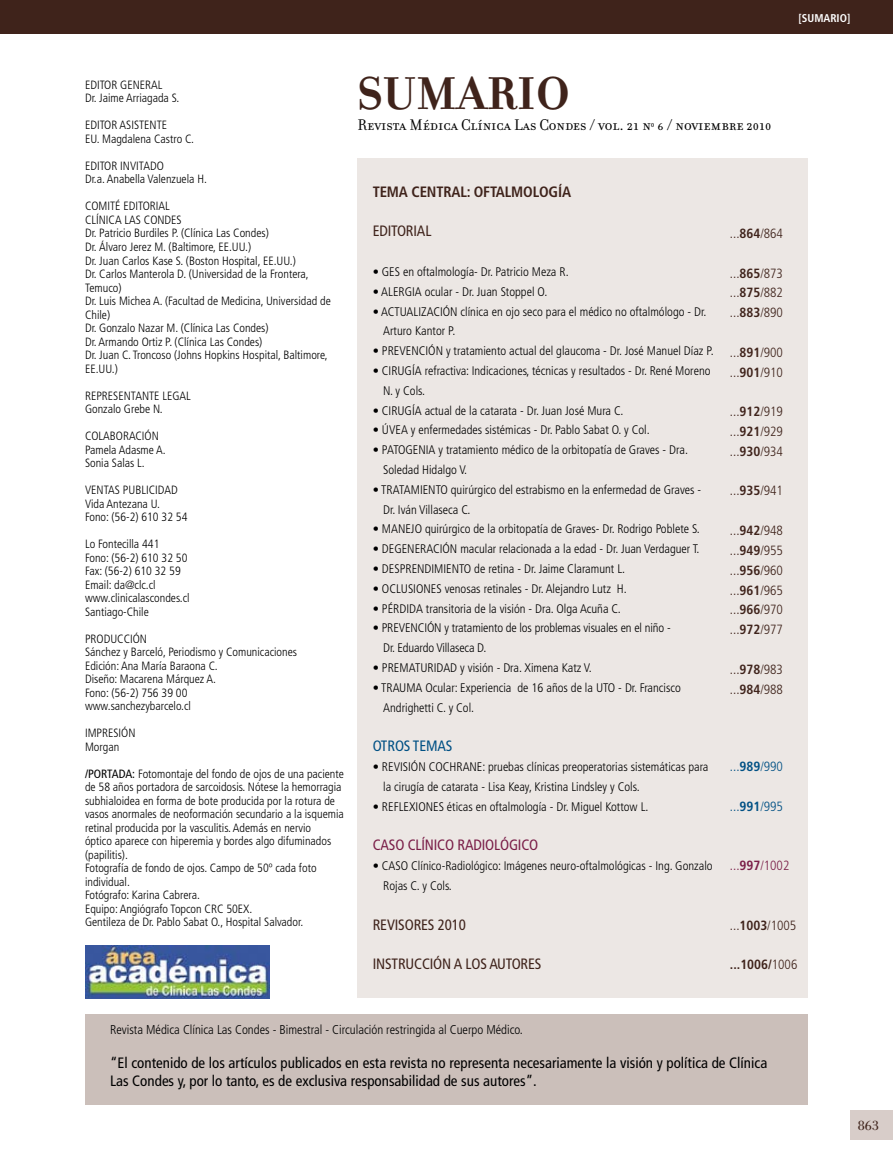
<style>
.page{position:relative;width:893px;height:1170px;background:#fff}
.page>*{position:absolute;margin:0;border:0;box-sizing:border-box;transform-origin:0 0}
.t1{font:700 49.5px "Filosofia";color:#3f231b}
.t2{font:19.5px "Filosofia Grand Caps";color:#3f231b;scale:1.1 1}
.t3{font:16.65px "Filosofia Small Caps";color:#000}
.t4{font:condensed 15px/18px "Frutiger";color:#000}
.t5{font:condensed 15px "Frutiger";letter-spacing:-.01em;color:#3f231b}
.t6{font:700 condensed 15px "Frutiger";letter-spacing:-.01em;color:#3f231b}
.t7{font:condensed 15px "Frutiger";letter-spacing:-.01em;color:#7a1e48}
.t8{font:condensed 15px "Frutiger";letter-spacing:-.01em;color:#005084}
.t9{font:300 condensed 13.35px/19.8px "Frutiger";color:#3f231b;text-align:justify}
.t10{font:300 condensed 13.35px "Frutiger";color:#005084}
.t11{font:700 condensed 13.35px "Frutiger";color:#3f231b}
.t12{font:300 condensed 13.35px "Frutiger";color:#7a1e48}
.t13{font:300 condensed 12.75px "Frutiger";color:#000}
.t14{font:300 condensed 12.45px/19.8px "Frutiger";color:#000}
.t15{font:300 condensed 12px/13.5px "Frutiger";color:#000}
.t16{font:700 condensed 11.25px "Frutiger";color:#fff}
.s1{font-weight:400}
.s2{font-weight:700}
.s3{font-weight:300}
</style>
<div class="page">
<div style="left:850px;top:1110px;width:43px;height:30px;background:#d8cdc9"></div>
<div style="left:358px;top:159px;width:450px;height:838px;background:#ece7e4"></div>
<img style="left:85px;top:945px;width:185px;height:53px">
<div style="left:85px;top:1014px;width:723px;height:90px;background:#cbbfba"></div>
<div style="left:0;top:0;width:893px;height:34px;background:#3f231b"></div>
<p class="t16" style="left:798px;top:11px;width:53px">[SUMARIO]</p>
<p class="t15" style="left:85px;top:78px;width:96px">EDITOR GENERAL<br>Dr. Jaime Arriagada S.</p>
<p class="t15" style="left:85px;top:119px;width:111px">EDITOR ASISTENTE<br>EU. Magdalena Castro C.</p>
<p class="t15" style="left:85px;top:159px;width:123px">EDITOR INVITADO<br>Dr.a. Anabella Valenzuela H.</p>
<p class="t15" style="left:85px;top:200px;width:247px">COMITÉ EDITORIAL<br>CLÍNICA LAS CONDES<br>Dr. Patricio Burdiles P. (Clínica Las Condes)<br>Dr. Álvaro Jerez M. (Baltimore, EE.UU.)<br>Dr. Juan Carlos Kase S. (Boston Hospital, EE.UU.)<br>Dr. Carlos Manterola D. (Universidad de la Frontera, Temuco)<br>Dr. Luis Michea A. (Facultad de Medicina, Universidad de Chile)<br>Dr. Gonzalo Nazar M. (Clínica Las Condes)<br>Dr. Armando Ortiz P. (Clínica Las Condes)<br>Dr. Juan C. Troncoso (Johns Hopkins Hospital, Baltimore, EE.UU.)</p>
<p class="t15" style="left:85px;top:389px;width:107px">REPRESENTANTE LEGAL<br>Gonzalo Grebe N.</p>
<p class="t15" style="left:85px;top:429px;width:82px">COLABORACIÓN<br>Pamela Adasme A.<br>Sonia Salas L.</p>
<p class="t15" style="left:85px;top:483px;width:104px">VENTAS PUBLICIDAD<br>Vida Antezana U.<br>Fono: (56-2) 610 32 54</p>
<p class="t15" style="left:85px;top:537px;width:106px">Lo Fontecilla 441<br>Fono: (56-2) 610 32 50<br>Fax: (56-2) 610 32 59<br>Email: da@clc.cl www.clinicalascondes.cl<br>Santiago-Chile</p>
<p class="t15" style="left:85px;top:632px;width:214px">PRODUCCIÓN<br>Sánchez y Barceló, Periodismo y Comunicaciones<br>Edición: Ana María Baraona C.<br>Diseño: Macarena Márquez A.<br>Fono: (56-2) 756 39 00<br>www.sanchezybarcelo.cl</p>
<p class="t15" style="left:85px;top:726px;width:52px">IMPRESIÓN<br>Morgan</p>
<p class="t15" style="left:85px;top:767px;width:260px"><span class="s1">/PORTADA:</span> Fotomontaje del fondo de ojos de una paciente de 58 años portadora de sarcoidosis. Nótese la hemorragia subhialoidea en forma de bote producida por la rotura de vasos anormales de neoformación secundario a la isquemia retinal producida por la vasculitis. Además en nervio<br>óptico aparece con hiperemia y bordes algo difuminados (papilitis).<br>Fotografía de fondo de ojos. Campo de 50º cada foto individual.<br>Fotógrafo: Karina Cabrera.<br>Equipo: Angiógrafo Topcon CRC 50EX.<br>Gentileza de Dr. Pablo Sabat O., Hospital Salvador.</p>
<h1 class="t1" style="left:358px;top:64px;width:214px">SUMARIO</h1>
<h3 class="t3" style="left:358px;top:116px;width:415px">Revista Médica Clínica Las Condes / vol. 21 n<sup>0</sup> 6 / noviembre 2010</h3>
<p class="t6" style="left:373px;top:182px;width:200px">TEMA CENTRAL: OFTALMOLOGÍA</p>
<p class="t5" style="left:373px;top:222px;width:60px">EDITORIAL</p>
<p class="t14" style="left:373px;top:262px;width:197px">• GES en oftalmología- Dr. Patricio Meza R.</p>
<p class="t14" style="left:373px;top:282px;width:22px">• Alergia</p>
<p class="t14" style="left:425px;top:282px;width:124px">ocular - Dr. Juan Stoppel O.</p>
<p class="t14" style="left:383px;top:301px;width:325px;text-indent:-10px">• ACTUALIZACIÓN clínica en ojo seco para el médico no oftalmólogo - Dr.<br>Arturo Kantor P.</p>
<p class="t14" style="left:373px;top:341px;width:22px">• Prevención</p>
<p class="t14" style="left:446px;top:341px;width:269px">y tratamiento actual del glaucoma - Dr. José Manuel Díaz P.</p>
<p class="t14" style="left:373px;top:361px;width:23px">• Cirugía</p>
<p class="t14" style="left:383px;top:361px;width:329px;text-indent:41px">refractiva: Indicaciones, técnicas y resultados - Dr. René Moreno<br>N. y Cols.</p>
<p class="t14" style="left:373px;top:400px;width:23px">• Cirugía</p>
<p class="t14" style="left:425px;top:400px;width:200px">actual de la catarata - Dr. Juan José Mura C.</p>
<p class="t14" style="left:373px;top:420px;width:278px">• ÚVEA y enfermedades sistémicas - Dr. Pablo Sabat O. y Col.</p>
<p class="t14" style="left:373px;top:440px;width:22px">• Patogenia</p>
<p class="t14" style="left:383px;top:440px;width:306px;text-indent:55px">y tratamiento médico de la orbitopatía de Graves - Dra.<br>Soledad Hidalgo V.</p>
<p class="t14" style="left:373px;top:479px;width:21px">• Tratamiento</p>
<p class="t14" style="left:383px;top:479px;width:320px;text-indent:68px">quirúrgico del estrabismo en la enfermedad de Graves -<br>Dr. Iván Villaseca C.</p>
<p class="t14" style="left:373px;top:519px;width:26px">• Manejo</p>
<p class="t14" style="left:425px;top:519px;width:276px">quirúrgico de la orbitopatía de Graves- Dr. Rodrigo Poblete S.</p>
<p class="t14" style="left:373px;top:539px;width:24px">• Degeneración</p>
<p class="t14" style="left:460px;top:539px;width:241px">macular relacionada a la edad - Dr. Juan Verdaguer T.</p>
<p class="t14" style="left:373px;top:559px;width:23px">• Desprendimiento</p>
<p class="t14" style="left:474px;top:559px;width:152px">de retina - Dr. Jaime Claramunt L.</p>
<p class="t14" style="left:373px;top:578px;width:24px">• Oclusiones</p>
<p class="t14" style="left:445px;top:578px;width:184px">venosas retinales - Dr. Alejandro Lutz H.</p>
<p class="t14" style="left:373px;top:598px;width:22px">• Pérdida</p>
<p class="t14" style="left:426px;top:598px;width:196px">transitoria de la visión - Dra. Olga Acuña C.</p>
<p class="t14" style="left:373px;top:618px;width:22px">• Prevención</p>
<p class="t14" style="left:383px;top:618px;width:289px;text-indent:61px">y tratamiento de los problemas visuales en el niño -<br>Dr. Eduardo Villaseca D.</p>
<p class="t14" style="left:373px;top:658px;width:220px">• PREMATURIDAD y visión - Dra. Ximena Katz V.</p>
<p class="t14" style="left:373px;top:677px;width:22px">• Trauma</p>
<p class="t14" style="left:383px;top:677px;width:299px;text-indent:42px">Ocular: Experiencia de 16 años de la UTO - Dr. Francisco<br>Andrighetti C. y Col.</p>
<p class="t8" style="left:373px;top:737px;width:81px">OTROS TEMAS</p>
<p class="t14" style="left:383px;top:757px;width:327px;text-indent:-10px">• REVISIÓN COCHRANE: pruebas clínicas preoperatorias sistemáticas para la cirugía de catarata - Lisa Keay, Kristina Lindsley y Cols.</p>
<p class="t14" style="left:373px;top:796px;width:22px">• Reflexiones</p>
<p class="t14" style="left:447px;top:796px;width:203px">éticas en oftalmología - Dr. Miguel Kottow L.</p>
<p class="t7" style="left:373px;top:836px;width:167px">CASO CLÍNICO RADIOLÓGICO</p>
<p class="t14" style="left:383px;top:856px;width:331px;text-indent:-10px">• CASO Clínico-Radiológico: Imágenes neuro-oftalmológicas - Ing. Gonzalo<br>Rojas C. y Cols.</p>
<p class="t5" style="left:373px;top:915px;width:95px">REVISORES 2010</p>
<p class="t5" style="left:373px;top:955px;width:170px">INSTRUCCIÓN A LOS AUTORES</p>
<p class="t9" style="left:730px;top:223px;width:55px">...<span class="s2">864</span>/864</p>
<p class="t9" style="left:730px;top:263px;width:55px">...<span class="s2">865</span>/873 ...<span class="s2">875</span>/882 ...<span class="s2">883</span>/890</p>
<p class="t9" style="left:730px;top:342px;width:55px">...<span class="s2">891</span>/900 ...<span class="s2">901</span>/910</p>
<p class="t9" style="left:730px;top:402px;width:55px">...<span class="s2">912</span>/919 ...<span class="s2">921</span>/929 ...<span class="s2">930</span>/934</p>
<p class="t9" style="left:730px;top:481px;width:55px">...<span class="s2">935</span>/941</p>
<p class="t9" style="left:730px;top:520px;width:55px">...<span class="s2">942</span>/948 ...<span class="s2">949</span>/955 ...<span class="s2">956</span>/960 ...<span class="s2">961</span>/965 ...<span class="s2">966</span>/970 ...<span class="s2">972</span>/977</p>
<p class="t9" style="left:730px;top:659px;width:55px">...<span class="s2">978</span>/983 ...<span class="s2">984</span>/988</p>
<p class="t10" style="left:730px;top:758px;width:55px">...<span class="s2">989</span>/990</p>
<p class="t10" style="left:730px;top:798px;width:55px">...<span class="s2">991</span>/995</p>
<p class="t12" style="left:730px;top:857px;width:61px">...<span class="s2">997</span>/1002</p>
<p class="t9" style="left:730px;top:915px;width:68px">...<span class="s2">1003</span>/1005</p>
<p class="t11" style="left:730px;top:956px;width:69px">...1006/<span class="s3">1006</span></p>
<p class="t13" style="left:110px;top:1022px;width:414px">Revista Médica Clínica Las Condes - Bimestral - Circulación restringida al Cuerpo Médico.</p>
<p class="t4" style="left:110px;top:1053px;width:659px">“El contenido de los artículos publicados en esta revista no representa necesariamente la visión y política de Clínica<br>Las Condes y, por lo tanto, es de exclusiva responsabilidad de sus autores”.</p>
<h2 class="t2" style="left:857px;top:1113px;width:22px">863</h2>
</div>
